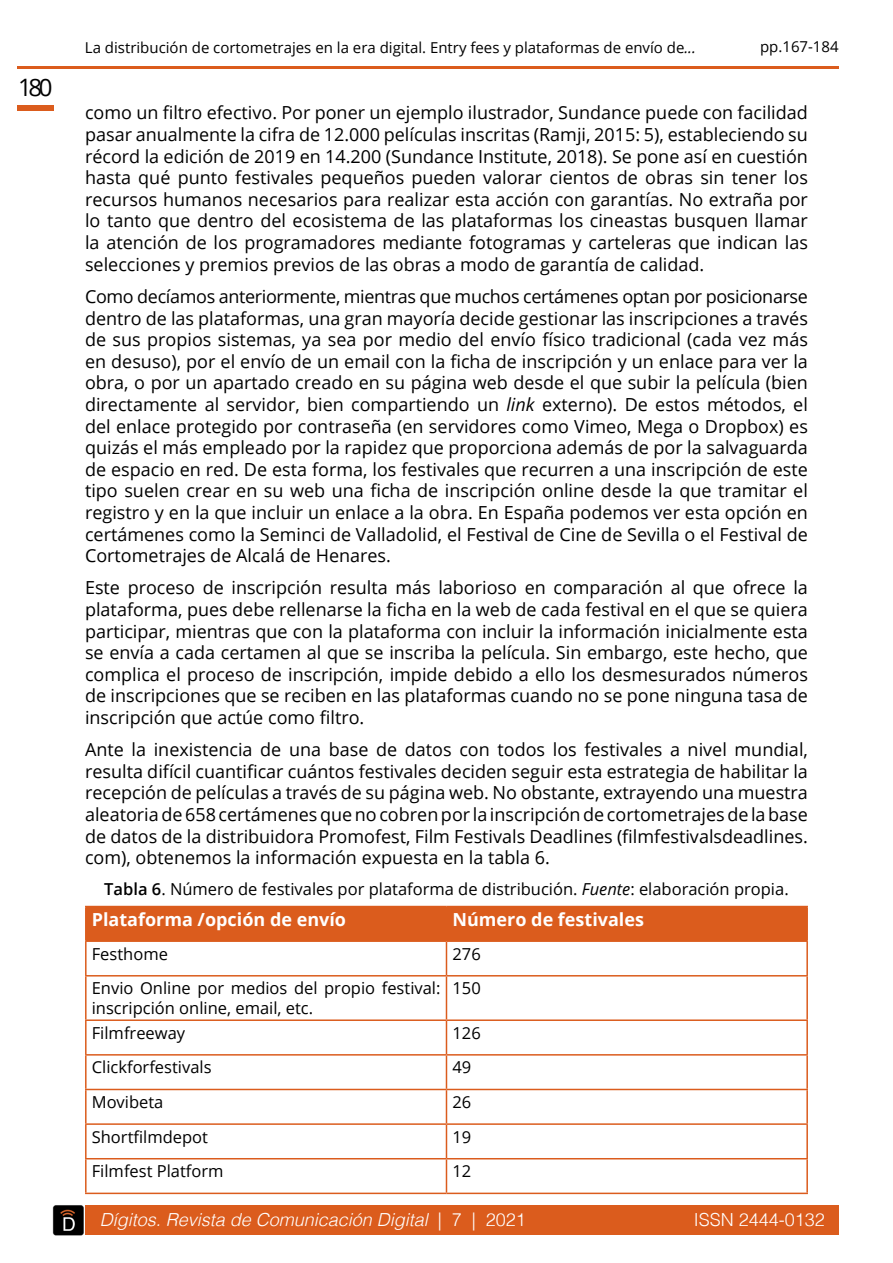
<style>
.page{position:relative;width:893px;height:1263px;background:#fff}
.page>*{position:absolute;margin:0;border:0;box-sizing:border-box;transform-origin:0 0}
.t1{font:24px "Open Sans";color:#000}
.t2{font:18px/21.6px "Open Sans";color:#000;text-align:justify}
.t3{font:italic 300 18px "Helvetica";color:#fff}
.t4{font:700 18px "Open Sans";color:#fff}
.t5{font:300 18px "Helvetica";color:#fff}
.t6{font:16.5px/19.8px "Open Sans";color:#000}
.t7{font:15px "Open Sans";color:#000}
.s1{font-style:italic}
.s2{font-weight:600}
.s3{font-style:normal}
</style>
<div class="page">
<div style="left:86px;top:1205px;width:753px;height:30px;background:#db5c1d"></div>
<img style="left:52px;top:1205px;width:34px;height:31px">
<div style="left:17px;top:106px;width:37px;height:5px;background:#db5c1d"></div>
<hr style="left:17px;top:66px;width:822px;height:2px;background:#db5c1d">
<div style="left:87px;top:907px;width:719px;height:33px;background:#db5c1d"></div>
<hr style="left:446px;top:906px;width:362px;height:1px;background:#db5c1d">
<hr style="left:806px;top:907px;width:2px;height:33px;background:#db5c1d">
<hr style="left:446px;top:940px;width:362px;height:2px;background:#db5c1d">
<hr style="left:806px;top:942px;width:2px;height:33px;background:#db5c1d">
<hr style="left:806px;top:1021px;width:2px;height:33px;background:#db5c1d">
<hr style="left:806px;top:1090px;width:2px;height:33px;background:#db5c1d">
<hr style="left:806px;top:1159px;width:2px;height:33px;background:#db5c1d">
<hr style="left:446px;top:1192px;width:362px;height:2px;background:#db5c1d">
<hr style="left:85px;top:942px;width:2px;height:33px;background:#db5c1d">
<hr style="left:446px;top:942px;width:1px;height:33px;background:#db5c1d">
<hr style="left:446px;top:976px;width:1px;height:43px;background:#db5c1d">
<hr style="left:85px;top:1021px;width:2px;height:33px;background:#db5c1d">
<hr style="left:446px;top:1021px;width:1px;height:33px;background:#db5c1d">
<hr style="left:446px;top:1055px;width:1px;height:34px;background:#db5c1d">
<hr style="left:85px;top:1090px;width:2px;height:33px;background:#db5c1d">
<hr style="left:446px;top:1090px;width:1px;height:33px;background:#db5c1d">
<hr style="left:446px;top:1125px;width:1px;height:33px;background:#db5c1d">
<hr style="left:85px;top:1159px;width:2px;height:33px;background:#db5c1d">
<hr style="left:446px;top:1159px;width:1px;height:33px;background:#db5c1d">
<hr style="left:85px;top:1192px;width:361px;height:2px;background:#db5c1d">
<hr style="left:85px;top:975px;width:361px;height:1px;background:#db5c1d">
<hr style="left:85px;top:976px;width:2px;height:43px;background:#db5c1d">
<hr style="left:446px;top:975px;width:362px;height:1px;background:#db5c1d">
<hr style="left:806px;top:976px;width:2px;height:43px;background:#db5c1d">
<hr style="left:85px;top:1019px;width:361px;height:2px;background:#db5c1d">
<hr style="left:446px;top:1019px;width:362px;height:2px;background:#db5c1d">
<hr style="left:85px;top:1054px;width:361px;height:1px;background:#db5c1d">
<hr style="left:85px;top:1055px;width:2px;height:34px;background:#db5c1d">
<hr style="left:446px;top:1054px;width:362px;height:1px;background:#db5c1d">
<hr style="left:806px;top:1055px;width:2px;height:34px;background:#db5c1d">
<hr style="left:85px;top:1089px;width:361px;height:1px;background:#db5c1d">
<hr style="left:446px;top:1089px;width:362px;height:1px;background:#db5c1d">
<hr style="left:85px;top:1123px;width:361px;height:2px;background:#db5c1d">
<hr style="left:85px;top:1125px;width:2px;height:33px;background:#db5c1d">
<hr style="left:446px;top:1123px;width:362px;height:2px;background:#db5c1d">
<hr style="left:806px;top:1125px;width:2px;height:33px;background:#db5c1d">
<hr style="left:85px;top:1158px;width:361px;height:1px;background:#db5c1d">
<hr style="left:446px;top:1158px;width:362px;height:1px;background:#db5c1d">
<hr style="left:85px;top:906px;width:361px;height:1px;background:#db5c1d">
<hr style="left:85px;top:907px;width:2px;height:33px;background:#db5c1d">
<hr style="left:446px;top:907px;width:1px;height:33px;background:#db5c1d">
<hr style="left:85px;top:940px;width:361px;height:2px;background:#db5c1d">
<h1 class="t1" style="left:18px;top:70px;width:36px">180</h1>
<p class="t7" style="left:85px;top:37px;width:612px">La distribución de cortometrajes en la era digital. Entry fees y plataformas de envío de<span class="s1">...</span></p>
<p class="t7" style="left:760px;top:36px;width:80px">pp.167-184</p>
<p class="t2" style="left:85px;top:102px;width:724px">como un filtro efectivo. Por poner un ejemplo ilustrador, Sundance puede con facilidad pasar anualmente la cifra de 12.000 películas inscritas (Ramji, 2015: 5), estableciendo su récord la edición de 2019 en 14.200 (Sundance Institute, 2018). Se pone así en cuestión hasta qué punto festivales pequeños pueden valorar cientos de obras sin tener los recursos humanos necesarios para realizar esta acción con garantías. No extraña por lo tanto que dentro del ecosistema de las plataformas los cineastas busquen llamar la atención de los programadores mediante fotogramas y carteleras que indican las selecciones y premios previos de las obras a modo de garantía de calidad.</p>
<p class="t2" style="left:85px;top:285px;width:724px">Como decíamos anteriormente, mientras que muchos certámenes optan por posicionarse dentro de las plataformas, una gran mayoría decide gestionar las inscripciones a través de sus propios sistemas, ya sea por medio del envío físico tradicional (cada vez más en desuso), por el envío de un email con la ficha de inscripción y un enlace para ver la obra, o por un apartado creado en su página web desde el que subir la película (bien directamente al servidor, bien compartiendo un <span class="s1">link</span> externo). De estos métodos, el del enlace protegido por contraseña (en servidores como Vimeo, Mega o Dropbox) es quizás el más empleado por la rapidez que proporciona además de por la salvaguarda de espacio en red. De esta forma, los festivales que recurren a una inscripción de este tipo suelen crear en su web una ficha de inscripción online desde la que tramitar el registro y en la que incluir un enlace a la obra. En España podemos ver esta opción en certámenes como la Seminci de Valladolid, el Festival de Cine de Sevilla o el Festival de Cortometrajes de Alcalá de Henares.</p>
<p class="t2" style="left:85px;top:577px;width:724px">Este proceso de inscripción resulta más laborioso en comparación al que ofrece la plataforma, pues debe rellenarse la ficha en la web de cada festival en el que se quiera participar, mientras que con la plataforma con incluir la información inicialmente esta se envía a cada certamen al que se inscriba la película. Sin embargo, este hecho, que complica el proceso de inscripción, impide debido a ello los desmesurados números de inscripciones que se reciben en las plataformas cuando no se pone ninguna tasa de inscripción que actúe como filtro.</p>
<p class="t2" style="left:85px;top:738px;width:724px">Ante la inexistencia de una base de datos con todos los festivales a nivel mundial, resulta difícil cuantificar cuántos festivales deciden seguir esta estrategia de habilitar la recepción de películas a través de su página web. No obstante, extrayendo una muestra aleatoria de 658 certámenes que no cobren por la inscripción de cortometrajes de la base de datos de la distribuidora Promofest, Film Festivals Deadlines (filmfestivalsdeadlines. com), obtenemos la información expuesta en la tabla 6.</p>
<p class="t6" style="left:104px;top:878px;width:686px"><span class="s2">Tabla 6</span>. Número de festivales por plataforma de distribución. <span class="s1">Fuente</span>: elaboración propia.</p>
<p class="t4" style="left:92px;top:907px;width:256px">Plataforma /opción de envío</p>
<p class="t4" style="left:452px;top:907px;width:193px">Número de festivales</p>
<p class="t6" style="left:92px;top:943px;width:78px">Festhome</p>
<p class="t6" style="left:452px;top:943px;width:30px">276</p>
<p class="t6" style="left:92px;top:978px;width:350px">Envio Online por medios del propio festival: inscripción online, email, etc.</p>
<p class="t6" style="left:452px;top:978px;width:30px">150</p>
<p class="t6" style="left:92px;top:1022px;width:95px">Filmfreeway</p>
<p class="t6" style="left:452px;top:1022px;width:30px">126</p>
<p class="t6" style="left:92px;top:1057px;width:121px">Clickforfestivals</p>
<p class="t6" style="left:452px;top:1057px;width:20px">49</p>
<p class="t6" style="left:92px;top:1092px;width:73px">Movibeta</p>
<p class="t6" style="left:452px;top:1092px;width:20px">26</p>
<p class="t6" style="left:92px;top:1126px;width:118px">Shortfilmdepot</p>
<p class="t6" style="left:452px;top:1126px;width:20px">19</p>
<p class="t6" style="left:92px;top:1161px;width:133px">Filmfest Platform</p>
<p class="t6" style="left:452px;top:1161px;width:20px">12</p>
<p class="t3" style="left:100px;top:1212px;width:428px">Dígitos. Revista de Comunicación Digital <span class="s3">| 7 | 2021</span></p>
<p class="t5" style="left:694px;top:1212px;width:133px">ISSN 2444-0132</p>
</div>
